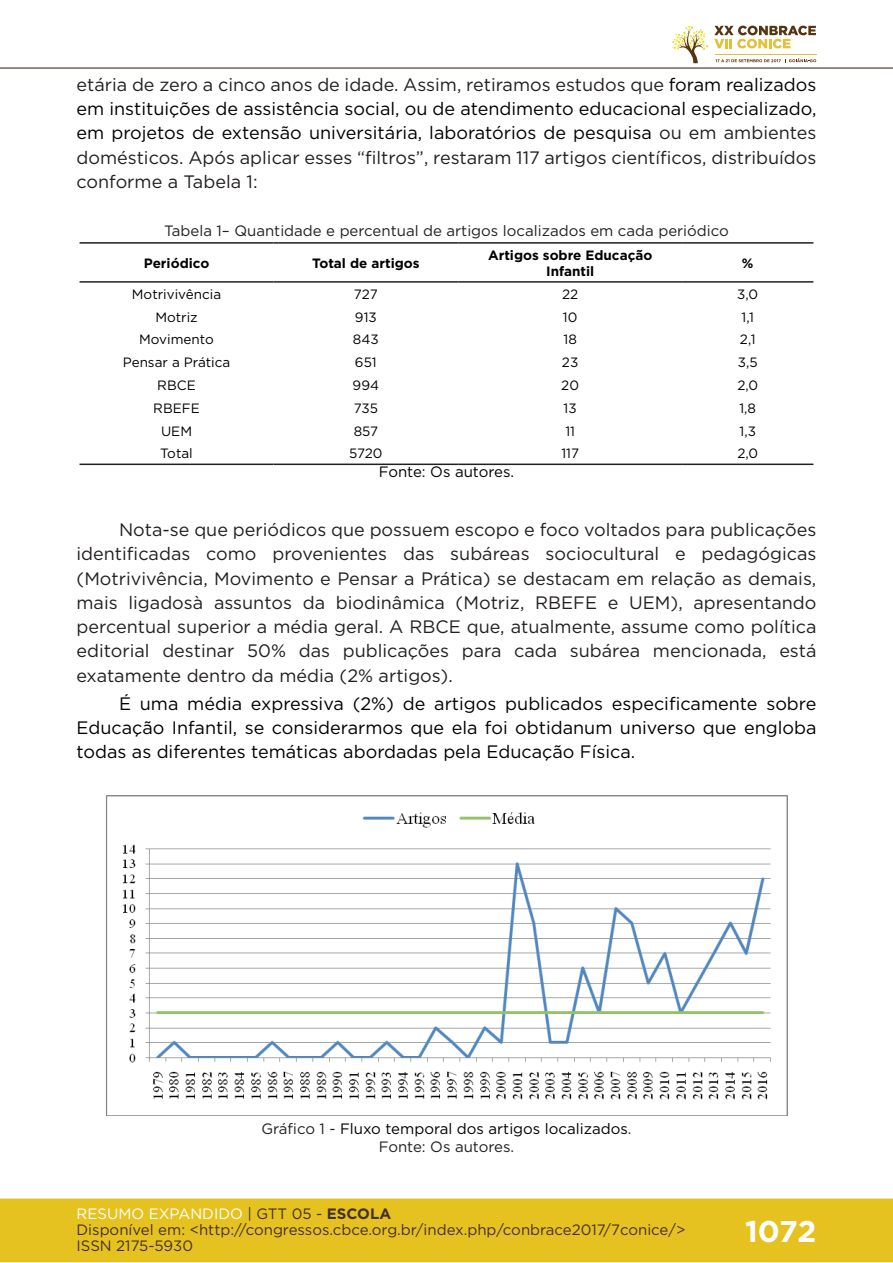
<style>
.page{position:relative;width:893px;height:1263px;background:#fff}
.page>*{position:absolute;margin:0;border:0;box-sizing:border-box;transform-origin:0 0}
.t1{font:700 30px "Gotham";color:#fff}
.t2{font:18px/24.3px "Gotham";color:#231f20;text-align:justify}
.t3{font:18px/24.3px "Gotham";color:#000001;text-align:justify}
.t4{font:15px/16px "Gotham";color:#462f2a}
.t5{font:15px/18.3px "Gotham";color:#000001;text-align:center}
.t6{font:15px "Gotham";color:#231f20}
.t7{font:13.5px "Gotham";color:#000001}
.t8{font:700 13.5px/16.2px "Gotham";color:#000001;text-align:center}
.s1{color:#000001}
.s2{color:#231f20}
.s3{color:#fff}
.s4{color:#442f2a}
.s5{font-weight:700;color:#442f2a}
</style>
<div class="page">
<div style="left:0;top:1198px;width:893px;height:64px;background:#e6c221;border:2px solid #e6c221"></div>
<hr style="left:0;top:67px;width:893px;height:2px;background:#442f2a">
<svg style="left:672px;top:26px;width:144px;height:37px"></svg>
<hr style="left:80px;top:242px;width:193px;height:2px;background:#231f20">
<hr style="left:273px;top:242px;width:185px;height:2px;background:#231f20">
<hr style="left:458px;top:242px;width:224px;height:2px;background:#231f20">
<hr style="left:682px;top:242px;width:131px;height:2px;background:#231f20">
<hr style="left:80px;top:281px;width:193px;height:2px;background:#231f20">
<hr style="left:273px;top:281px;width:185px;height:2px;background:#231f20">
<hr style="left:458px;top:281px;width:224px;height:2px;background:#231f20">
<hr style="left:682px;top:281px;width:131px;height:2px;background:#231f20">
<hr style="left:80px;top:464px;width:193px;height:1px;background:#231f20">
<hr style="left:273px;top:464px;width:185px;height:1px;background:#231f20">
<hr style="left:458px;top:464px;width:224px;height:1px;background:#231f20">
<hr style="left:682px;top:464px;width:131px;height:1px;background:#231f20">
<img style="left:106px;top:796px;width:682px;height:319px">
<p class="t2" style="left:77px;top:72px;width:741px">etária de zero a cinco anos de idade. Assim, retiramos estudos que <span class="s1">foram realizados em instituições de assistência social, ou de atendimento educacional especializado, em projetos de extensão universitária, laboratórios de pesquisa</span> ou em ambientes domésticos. Após aplicar esses “filtros”, restaram 117 artigos científicos, distribuídos conforme a Tabela 1:</p>
<p class="t6" style="left:164px;top:221px;width:566px">Tabela 1– Quantidade e percentual de artigos localizados em cada periódico</p>
<p class="t8" style="left:144px;top:255px;width:67px">Periódico</p>
<p class="t8" style="left:312px;top:255px;width:109px">Total de artigos</p>
<p class="t8" style="left:488px;top:247px;width:166px">Artigos sobre Educação<br>Infantil</p>
<p class="t8" style="left:742px;top:255px;width:13px">%</p>
<p class="t7" style="left:132px;top:285px;width:91px">Motrivivência</p>
<p class="t7" style="left:354px;top:285px;width:25px">727</p>
<p class="t7" style="left:562px;top:285px;width:18px">22</p>
<p class="t7" style="left:737px;top:285px;width:22px">3,0</p>
<p class="t7" style="left:155px;top:308px;width:44px">Motriz</p>
<p class="t7" style="left:355px;top:308px;width:23px">913</p>
<p class="t7" style="left:563px;top:308px;width:16px">10</p>
<p class="t7" style="left:742px;top:308px;width:14px">1,1</p>
<p class="t7" style="left:139px;top:331px;width:76px">Movimento</p>
<p class="t7" style="left:353px;top:331px;width:27px">843</p>
<p class="t7" style="left:563px;top:331px;width:15px">18</p>
<p class="t7" style="left:740px;top:331px;width:17px">2,1</p>
<p class="t7" style="left:123px;top:354px;width:109px">Pensar a Prática</p>
<p class="t7" style="left:355px;top:354px;width:23px">651</p>
<p class="t7" style="left:562px;top:354px;width:18px">23</p>
<p class="t7" style="left:738px;top:354px;width:21px">3,5</p>
<p class="t7" style="left:157px;top:376px;width:40px">RBCE</p>
<p class="t7" style="left:353px;top:376px;width:28px">994</p>
<p class="t7" style="left:561px;top:376px;width:19px">20</p>
<p class="t7" style="left:737px;top:376px;width:22px">2,0</p>
<p class="t7" style="left:153px;top:399px;width:48px">RBEFE</p>
<p class="t7" style="left:354px;top:399px;width:26px">735</p>
<p class="t7" style="left:564px;top:399px;width:15px">13</p>
<p class="t7" style="left:739px;top:399px;width:18px">1,8</p>
<p class="t7" style="left:161px;top:422px;width:33px">UEM</p>
<p class="t7" style="left:354px;top:422px;width:26px">857</p>
<p class="t7" style="left:565px;top:422px;width:11px">11</p>
<p class="t7" style="left:740px;top:422px;width:18px">1,3</p>
<p class="t7" style="left:160px;top:445px;width:34px">Total</p>
<p class="t7" style="left:349px;top:445px;width:35px">5720</p>
<p class="t7" style="left:561px;top:445px;width:19px">117</p>
<p class="t7" style="left:737px;top:445px;width:22px">2,0</p>
<p class="t5" style="left:379px;top:462px;width:137px">Fonte: Os autores.</p>
<p class="t2" style="left:77px;top:517px;width:741px;text-indent:43px">Nota-se que periódicos que possuem escopo e foco voltados para publicações identificadas como provenientes das subáreas sociocultural e pedagógicas (Motrivivência, Movimento e Pensar a Prática) se destacam em relação as demais, mais ligadosà assuntos da biodinâmica (Motriz, RBEFE e UEM), apresentando percentual superior a média geral. A RBCE que, atualmente, assume como política editorial destinar 50% das publicações para cada subárea mencionada, está exatamente dentro da média (2% artigos).</p>
<p class="t3" style="left:77px;top:691px;width:741px;text-indent:43px">É uma média expressiva (2%) de artigos publicados especificamente sobre Educação Infantil, se considerarmos que ela foi obtidanum universo que engloba todas as diferentes temáticas abordadas pela Educação Física.</p>
<p class="t5" style="left:261px;top:1119px;width:371px"><span class="s2">Gráfico 1 -</span> Fluxo temporal dos artigos localizados<span class="s2">.<br>Fonte: Os autores.</span></p>
<p class="t4" style="left:77px;top:1205px;width:610px"><span class="s3">RESUMO EXPANDIDO</span> <span class="s4">| GTT 05 -</span> <span class="s5">ESCOLA<br></span>Disponível em: &lt;http://congressos.cbce.org.br/index.php/conbrace2017/7conice/&gt;<br>ISSN 2175-5930</p>
<h1 class="t1" style="left:745px;top:1212px;width:73px">1072</h1>
</div>
